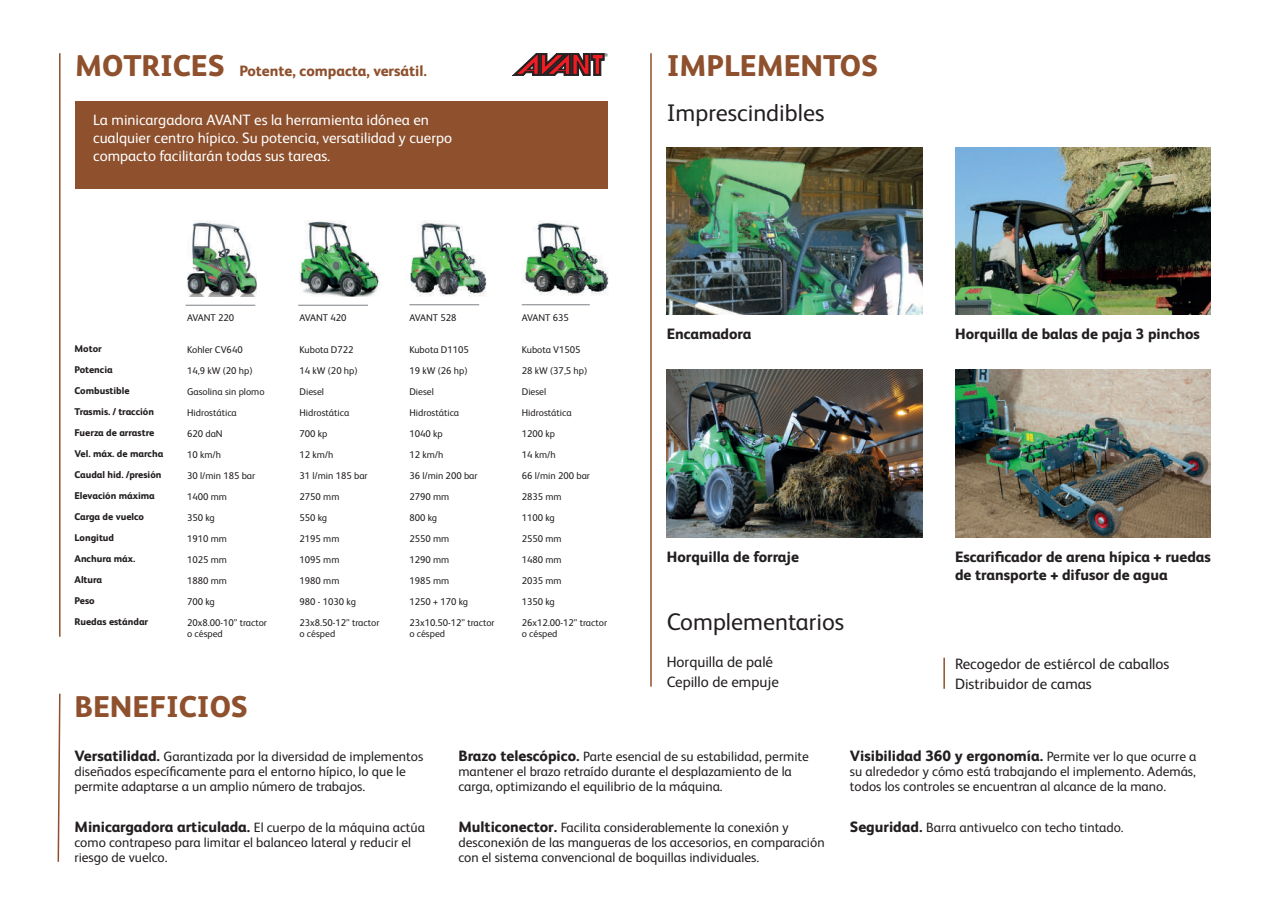
<style>
.page{position:relative;width:1285px;height:915px;background:#fff}
.page>*{position:absolute;margin:0;border:0;box-sizing:border-box;transform-origin:0 0}
.t1{font:800 30px "FS Albert";color:#8e502d}
.t2{font:24px "FS Albert";color:#231f20}
.t3{font:800 15px/18px "FS Albert";color:#231f20}
.t4{font:15px/18px "FS Albert";color:#fff}
.t5{font:15px/19.5px "FS Albert";color:#231f20}
.t6{font:800 15px "FS Albert";color:#8e502d}
.t7{font:13.5px/15px "FS Albert";color:#231f20}
.t8{font:9.75px/21px "FS Albert";color:#231f20}
.t9{font:800 9.75px/21px "FS Albert";color:#231f20}
.s1{font-weight:800;font-size:15px}
.s2{font-weight:400;font-size:13.5px}
</style>
<div class="page">
<div style="left:75px;top:101px;width:532px;height:88px;background:#8e502d"></div>
<img style="left:666px;top:370px;width:256px;height:167px">
<img style="left:666px;top:147px;width:256px;height:167px">
<img style="left:955px;top:147px;width:255px;height:167px">
<img style="left:955px;top:370px;width:255px;height:167px">
<img style="left:187px;top:221px;width:69px;height:76px">
<img style="left:299px;top:221px;width:81px;height:76px">
<hr style="left:409px;top:304px;width:70px;height:1px;background:#7c8084">
<img style="left:410px;top:221px;width:77px;height:76px">
<hr style="left:521px;top:304px;width:68px;height:1px;background:#7c8084">
<img style="left:524px;top:221px;width:85px;height:75px">
<hr style="left:298px;top:305px;width:70px;height:1px;background:#7c8084">
<hr style="left:185px;top:305px;width:70px;height:1px;background:#7c8084">
<hr style="left:650px;top:53px;width:1px;height:633px;background:#8e502d">
<hr style="left:59px;top:53px;width:2px;height:583px;background:#8e502d">
<svg style="left:57px;top:693px;width:4px;height:169px"></svg>
<hr style="left:943px;top:657px;width:1px;height:31px;background:#8e502d">
<svg style="left:512px;top:53px;width:95px;height:23px"></svg>
<h1 class="t1" style="left:75px;top:43px;width:151px">MOTRICES</h1>
<h1 class="t1" style="left:666px;top:43px;width:213px">IMPLEMENTOS</h1>
<h2 class="t2" style="left:666px;top:96px;width:159px">Imprescindibles</h2>
<p class="t6" style="left:239px;top:59px;width:189px">Potente, compacta, versátil.</p>
<p class="t4" style="left:93px;top:110px;width:360px">La minicargadora AVANT es la herramienta idónea en cualquier centro hípico. Su potencia, versatilidad y cuerpo compacto facilitarán todas sus tareas.</p>
<p class="t9" style="left:74px;top:337px;width:90px">Motor<br>Potencia<br>Combustible<br>Trasmis. / tracción<br>Fuerza de arrastre<br>Vel. máx. de marcha<br>Caudal hid. /presión<br>Elevación máxima<br>Carga de vuelco<br>Longitud<br>Anchura máx.<br>Altura<br>Peso<br>Ruedas estándar</p>
<p class="t8" style="left:187px;top:307px;width:49px">AVANT 220</p>
<p class="t8" style="left:187px;top:338px;width:81px">Kohler CV640<br>14,9 kW (20 hp)<br>Gasolina sin plomo<br>Hidrostática<br>620 daN<br>10 km/h<br>30 l/min 185 bar<br>1400 mm<br>350 kg<br>1910 mm<br>1025 mm<br>1880 mm<br>700 kg<br>20x8.00-10” tractor</p>
<p class="t8" style="left:187px;top:622px;width:37px">o césped</p>
<p class="t8" style="left:299px;top:307px;width:49px">AVANT 420</p>
<p class="t8" style="left:299px;top:338px;width:81px">Kubota D722<br>14 kW (20 hp)<br>Diesel<br>Hidrostática<br>700 kp<br>12 km/h<br>31 l/min 185 bar<br>2750 mm<br>550 kg<br>2195 mm<br>1095 mm<br>1980 mm<br>980 - 1030 kg<br>23x8.50-12” tractor</p>
<p class="t8" style="left:299px;top:622px;width:37px">o césped</p>
<p class="t8" style="left:409px;top:307px;width:49px">AVANT 528</p>
<p class="t8" style="left:409px;top:338px;width:87px">Kubota D1105<br>19 kW (26 hp)<br>Diesel<br>Hidrostática<br>1040 kp<br>12 km/h<br>36 l/min 200 bar<br>2790 mm<br>800 kg<br>2550 mm<br>1290 mm<br>1985 mm<br>1250 + 170 kg<br>23x10.50-12” tractor</p>
<p class="t8" style="left:409px;top:622px;width:37px">o césped</p>
<p class="t8" style="left:521px;top:307px;width:49px">AVANT 635</p>
<p class="t8" style="left:521px;top:338px;width:87px">Kubota V1505<br>28 kW (37,5 hp)<br>Diesel<br>Hidrostática<br>1200 kp<br>14 km/h<br>66 l/min 200 bar<br>2835 mm<br>1100 kg<br>2550 mm<br>1480 mm<br>2035 mm<br>1350 kg<br>26x12.00-12” tractor</p>
<p class="t8" style="left:521px;top:622px;width:37px">o césped</p>
<p class="t3" style="left:666px;top:324px;width:86px">Encamadora</p>
<p class="t3" style="left:954px;top:324px;width:246px">Horquilla de balas de paja 3 pinchos</p>
<p class="t3" style="left:666px;top:547px;width:134px">Horquilla de forraje</p>
<p class="t3" style="left:954px;top:547px;width:257px">Escarificador de arena hípica + ruedas de transporte + difusor de agua</p>
<h2 class="t2" style="left:666px;top:606px;width:179px">Complementarios</h2>
<p class="t5" style="left:666px;top:651px;width:114px">Horquilla de palé<br>Cepillo de empuje</p>
<p class="t5" style="left:954px;top:653px;width:216px">Recogedor de estiércol de caballos<br>Distribuidor de camas</p>
<h1 class="t1" style="left:74px;top:684px;width:175px">BENEFICIOS</h1>
<p class="t7" style="left:74px;top:748px;width:350px"><span class="s1">Versatilidad.</span> Garantizada por la diversidad de implementos diseñados específicamente para el entorno hípico, lo que le permite adaptarse a un amplio número de trabajos.</p>
<p class="t3" style="left:74px;top:816px;width:352px">Minicargadora articulada. <span class="s2">El cuerpo de la máquina actúa</span></p>
<p class="t7" style="left:74px;top:833px;width:338px">como contrapeso para limitar el balanceo lateral y reducir el riesgo de vuelco.</p>
<p class="t7" style="left:458px;top:748px;width:352px"><span class="s1">Brazo telescópico.</span> Parte esencial de su estabilidad, permite mantener el brazo retraído durante el desplazamiento de la carga, optimizando el equilibrio de la máquina.</p>
<p class="t7" style="left:458px;top:818px;width:367px"><span class="s1">Multiconector.</span> Facilita considerablemente la conexión y desconexión de las mangueras de los accesorios, en comparación con el sistema convencional de boquillas individuales.</p>
<p class="t3" style="left:849px;top:746px;width:348px">Visibilidad 360 y ergonomía. <span class="s2">Permite ver lo que ocurre a</span></p>
<p class="t7" style="left:849px;top:763px;width:347px">su alrededor y cómo está trabajando el implemento. Además, todos los controles se encuentran al alcance de la mano.</p>
<p class="t7" style="left:849px;top:818px;width:275px"><span class="s1">Seguridad.</span> Barra antivuelco con techo tintado.</p>
</div>
